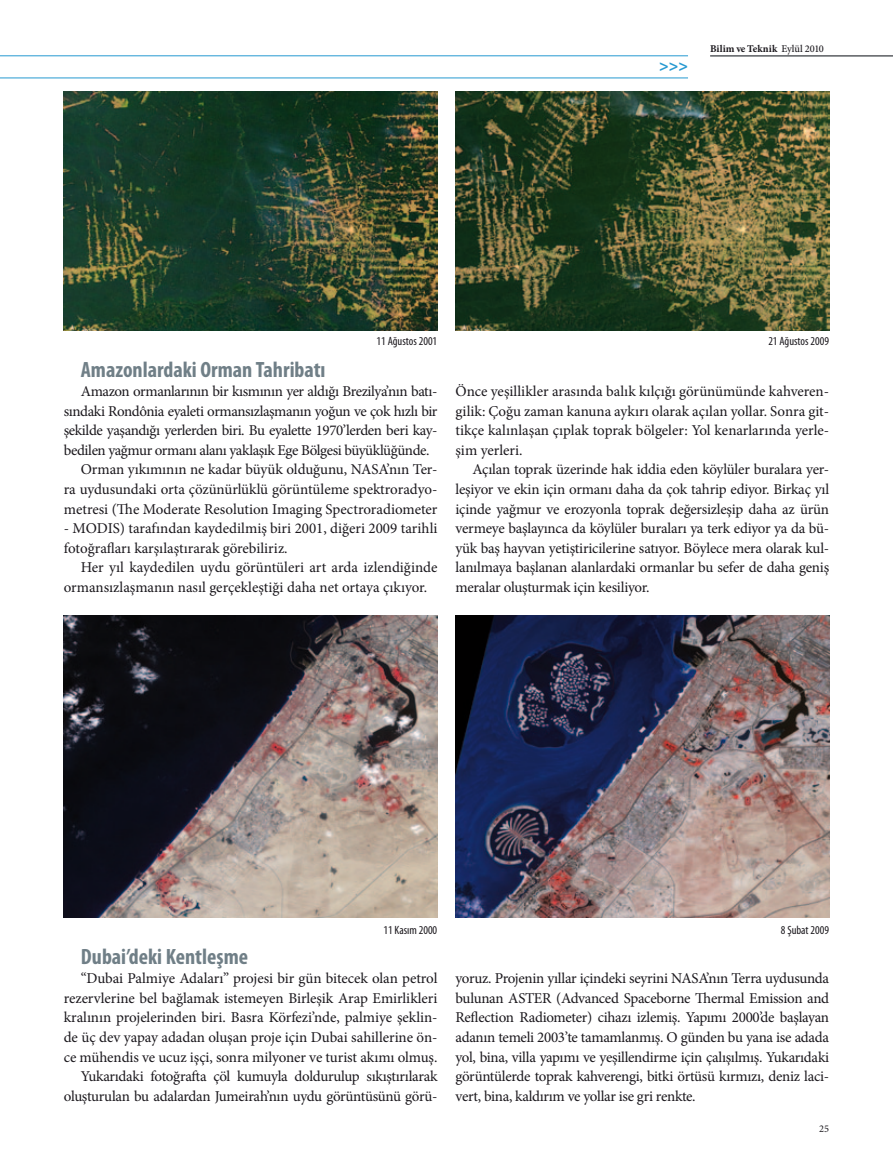
<style>
.page{position:relative;width:893px;height:1170px;background:#fff}
.page>*{position:absolute;margin:0;border:0;box-sizing:border-box;transform-origin:0 0}
.t1{font:700 condensed 22.2px "Myriad Pro";color:#707f87}
.t2{font:700 16.2px "Myriad Pro";color:#2699d1}
.t3{font:15px/19.5px "Minion Pro";letter-spacing:-.01em;color:#1a171c;text-align:justify}
.t4{font:15px "Minion Pro";letter-spacing:-.03em;color:#1a171c}
.t5{font:condensed 12px "Myriad Pro";color:#1a171c}
.t6{font:700 10.35px "Minion Pro";letter-spacing:.005em;color:#1a171c}
.t7{font:10.35px "Minion Pro";color:#1a171c}
.s1{font-weight:500}
</style>
<div class="page">
<img style="left:64px;top:91px;width:373px;height:240px">
<img style="left:455px;top:91px;width:374px;height:240px">
<img style="left:64px;top:615px;width:373px;height:302px">
<img style="left:455px;top:615px;width:374px;height:302px">
<hr style="left:710px;top:56px;width:183px;height:1px;background:#070c12">
<hr style="left:0;top:56px;width:688px;height:1px;background:#2699d1">
<hr style="left:0;top:78px;width:688px;height:1px;background:#2699d1">
<p class="t2" style="left:659px;top:55px;width:30px">&gt;&gt;&gt;</p>
<p class="t6" style="left:710px;top:41px;width:115px">Bilim ve Teknik <span class="s1">Eylül 2010</span></p>
<p class="t5" style="left:377px;top:333px;width:62px">11 Ağustos 2001</p>
<h1 class="t1" style="left:81px;top:355px;width:246px">Amazonlardaki Orman Tahribatı</h1>
<p class="t4" style="left:81px;top:381px;width:358px">Amazon ormanlarının bir kısmının yer aldığı Brezilya’nın batı-</p>
<p class="t4" style="left:64px;top:401px;width:375px">sındaki Rondônia eyaleti ormansızlaşmanın yoğun ve çok hızlı bir</p>
<p class="t4" style="left:64px;top:420px;width:375px">şekilde yaşandığı yerlerden biri. Bu eyalette 1970’lerden beri kay-</p>
<p class="t4" style="left:64px;top:440px;width:367px">bedilen yağmur ormanı alanı yaklaşık Ege Bölgesi büyüklüğünde.</p>
<p class="t3" style="left:81px;top:460px;width:358px">Orman yıkımının ne kadar büyük olduğunu, NASA’nın Ter-</p>
<p class="t3" style="left:64px;top:479px;width:375px">ra uydusundaki orta çözünürlüklü görüntüleme spektroradyo-</p>
<p class="t3" style="left:64px;top:499px;width:375px">metresi (The Moderate Resolution Imaging Spectroradiometer</p>
<p class="t3" style="left:64px;top:518px;width:375px">- MODIS) tarafından kaydedilmiş biri 2001, diğeri 2009 tarihli fotoğrafları karşılaştırarak görebiliriz.</p>
<p class="t3" style="left:64px;top:557px;width:375px;text-indent:17px">Her yıl kaydedilen uydu görüntüleri art arda izlendiğinde ormansızlaşmanın nasıl gerçekleştiği daha net ortaya çıkıyor.</p>
<p class="t5" style="left:768px;top:333px;width:62px">21 Ağustos 2009</p>
<p class="t3" style="left:455px;top:381px;width:375px">Önce yeşillikler arasında balık kılçığı görünümünde kahveren&shy;gilik: Çoğu zaman kanuna aykırı olarak açılan yollar. Sonra git&shy;tikçe kalınlaşan çıplak toprak bölgeler: Yol kenarlarında yerle&shy;şim yerleri.</p>
<p class="t3" style="left:455px;top:460px;width:375px;text-indent:17px">Açılan toprak üzerinde hak iddia eden köylüler buralara yer&shy;leşiyor ve ekin için ormanı daha da çok tahrip ediyor. Birkaç yıl içinde yağmur ve erozyonla toprak değersizleşip daha az ürün vermeye başlayınca da köylüler buraları ya terk ediyor ya da bü&shy;yük baş hayvan yetiştiricilerine satıyor. Böylece mera olarak kul&shy;lanılmaya başlanan alanlardaki ormanlar bu sefer de daha geniş meralar oluşturmak için kesiliyor.</p>
<p class="t5" style="left:383px;top:922px;width:55px">11 Kasım 2000</p>
<p class="t5" style="left:781px;top:922px;width:50px">8 Şubat 2009</p>
<h1 class="t1" style="left:81px;top:942px;width:169px">Dubai’deki Kentleşme</h1>
<p class="t3" style="left:64px;top:968px;width:375px;text-align:right">“Dubai Palmiye Adaları” projesi bir gün bitecek olan petrol rezervlerine bel bağlamak istemeyen Birleşik Arap Emirlikleri kralının projelerinden biri. Basra Körfezi’nde, palmiye şeklin&shy;de üç dev yapay adadan oluşan proje için Dubai sahillerine ön&shy;ce mühendis ve ucuz işçi, sonra milyoner ve turist akımı olmuş.<br>Yukarıdaki fotoğrafta çöl kumuyla doldurulup sıkıştırılarak oluşturulan bu adalardan Jumeirah’nın uydu görüntüsünü görü-</p>
<p class="t3" style="left:455px;top:968px;width:375px">yoruz. Projenin yıllar içindeki seyrini NASA’nın Terra uydusunda bulunan ASTER (Advanced Spaceborne Thermal Emission and Reflection Radiometer) cihazı izlemiş. Yapımı 2000’de başlayan adanın temeli 2003’te tamamlanmış. O günden bu yana ise adada yol, bina, villa yapımı ve yeşillendirme için çalışılmış. Yukarıdaki görüntülerde toprak kahverengi, bitki örtüsü kırmızı, deniz laci&shy;vert, bina, kaldırım ve yollar ise gri renkte.</p>
<p class="t7" style="left:819px;top:1121px;width:11px">25</p>
</div>
